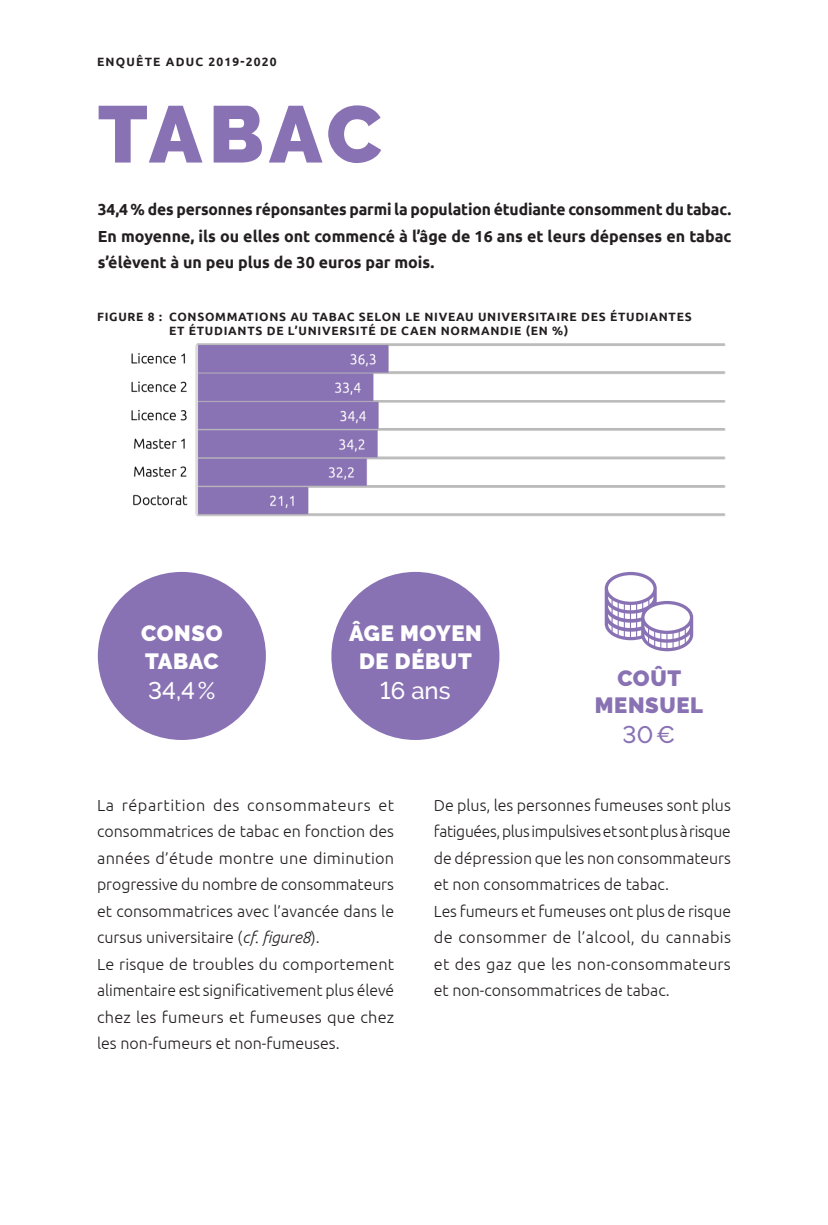
<style>
.page{position:relative;width:828px;height:1225px;background:#fff}
.page>*{position:absolute;margin:0;border:0;box-sizing:border-box;transform-origin:0 0}
.Titre_1{font:900 80px "Raleway";letter-spacing:.055em;color:#8972b3}
.t1{font:500 24px "Raleway";color:#fff}
.t2{font:500 24px "Raleway";color:#8972b3}
.t3{font:900 22px "Raleway";letter-spacing:.03em;color:#fff}
.t4{font:900 22px "Raleway";letter-spacing:.03em;color:#8972b3}
.t5{font:300 16px/26.4px "Ubuntu";color:#231f20;text-align:justify}
.t6{font:700 16px/26.4px "Ubuntu";color:#231f20}
.Titre_graphique{font:700 12px "Ubuntu";letter-spacing:.06em;color:#231f20}
.En-tête{font:700 12px "Ubuntu";letter-spacing:.1em;color:#231f20}
.s1{font-style:italic}
</style>
<div class="page">
<img style="left:131px;top:343px;width:595px;height:174px">
<div style="left:98px;top:572px;width:168px;height:168px;background:#8972b3;border-radius:50%"></div>
<div style="left:331px;top:572px;width:168px;height:168px;background:#8972b3;border-radius:50%"></div>
<svg style="left:605px;top:572px;width:88px;height:79px"></svg>
<p class="En-tête" style="left:97px;top:54px;width:181px">ENQUÊTE ADUC 2019-2020</p>
<p class="Titre_1" style="left:98px;top:88px;width:285px">TABAC</p>
<p class="t6" style="left:98px;top:196px;width:635px">34,4 % des personnes réponsantes parmi la population étudiante consomment du tabac.</p>
<p class="t6" style="left:98px;top:223px;width:635px">En moyenne, ils ou elles ont commencé à l’âge de 16 ans et leurs dépenses en tabac s’élèvent à un peu plus de 30 euros par mois.</p>
<p class="Titre_graphique" style="left:97px;top:310px;width:596px">FIGURE 8 : CONSOMMATIONS AU TABAC SELON LE NIVEAU UNIVERSITAIRE DES ÉTUDIANTES</p>
<p class="Titre_graphique" style="left:169px;top:323px;width:401px">ET ÉTUDIANTS DE L’UNIVERSITÉ DE CAEN NORMANDIE (EN %)</p>
<p class="t3" style="left:141px;top:621px;width:83px">CONSO</p>
<p class="t3" style="left:145px;top:648px;width:75px">TABAC</p>
<p class="t1" style="left:148px;top:676px;width:69px">34,4 %</p>
<p class="t3" style="left:349px;top:621px;width:134px">ÂGE MOYEN</p>
<p class="t3" style="left:359px;top:648px;width:114px">DE DÉBUT</p>
<p class="t1" style="left:380px;top:676px;width:72px">16 ans</p>
<p class="t4" style="left:617px;top:665px;width:65px">COÛT</p>
<p class="t4" style="left:595px;top:692px;width:110px">MENSUEL</p>
<p class="t2" style="left:622px;top:720px;width:54px">30 €</p>
<p class="t5" style="left:97px;top:791px;width:298px">La répartition des consommateurs et consommatrices de tabac en fonction des années d’étude montre une diminution progressive du nombre de consommateurs et consommatrices avec l’avancée dans le cursus universitaire (<span class="s1">cf. figure8</span>).</p>
<p class="t5" style="left:97px;top:950px;width:299px">Le risque de troubles du comportement alimentaire est significativement plus élevé chez les fumeurs et fumeuses que chez les non-fumeurs et non-fumeuses.</p>
<p class="t5" style="left:434px;top:791px;width:299px">De plus, les personnes fumeuses sont plus fatiguées, plus impulsives et sont plus à risque de dépression que les non consommateurs et non consommatrices de tabac.</p>
<p class="t5" style="left:434px;top:897px;width:299px">Les fumeurs et fumeuses ont plus de risque de consommer de l’alcool, du cannabis et des gaz que les non-consommateurs et non-consommatrices de tabac.</p>
</div>
